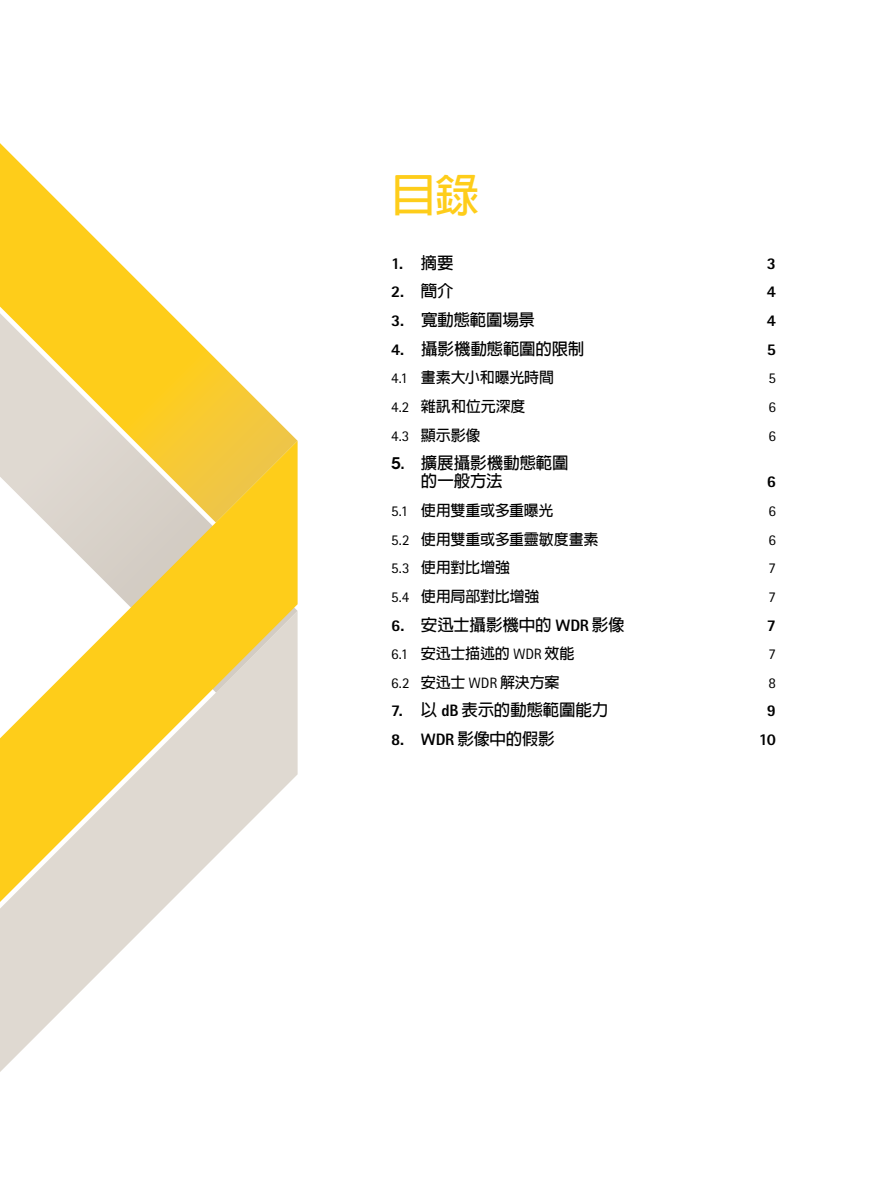
<style>
.page{position:relative;width:893px;height:1191px;background:#fff}
.page>*{position:absolute;margin:0;border:0;box-sizing:border-box;transform-origin:0 0}
.t1{font:700 45px "Adobe Fan Heiti Std";color:#fecd1a}
.t2{font:700 16.5px/18px "Adobe Fan Heiti Std";letter-spacing:-.015em;color:#000}
.t3{font:800 16.5px "Rotis Sans Serif Pro";color:#000}
.t4{font:700 15px "Adobe Fan Heiti Std";letter-spacing:-.015em;color:#000}
.t5{font:15px "Rotis Sans Serif Pro";color:#000}
.s1{font-family:"Adobe Fan Heiti Std";font-weight:700}
.s2{font-family:"Rotis Sans Serif Pro";font-weight:800}
.s3{font-family:"Rotis Sans Serif Pro";font-weight:400}
.s4{font-family:"Lubalin Graph ECG";font-weight:600}
</style>
<div class="page">
<svg style="left:0;top:143px;width:298px;height:298px"></svg>
<svg style="left:0;top:441px;width:298px;height:170px"></svg>
<svg style="left:0;top:611px;width:298px;height:461px"></svg>
<h1 class="t1" style="left:391px;top:168px;width:90px">目錄</h1>
<p class="t3" style="left:391px;top:253px;width:64px">1. <span class="s1">摘要</span></p>
<p class="t3" style="left:767px;top:253px;width:11px">3</p>
<p class="t3" style="left:391px;top:281px;width:64px">2. <span class="s1">簡介</span></p>
<p class="t3" style="left:767px;top:281px;width:11px">4</p>
<p class="t2" style="left:391px;top:311px;width:145px"><span class="s2">3.</span> 寬動態範圍場景</p>
<p class="t3" style="left:767px;top:310px;width:11px">4</p>
<p class="t2" style="left:391px;top:340px;width:195px"><span class="s2">4.</span> 攝影機動態範圍的限制</p>
<p class="t3" style="left:767px;top:339px;width:11px">5</p>
<p class="t4" style="left:391px;top:369px;width:164px"><span class="s3">4.1</span> 畫素大小和曝光時間</p>
<p class="t5" style="left:769px;top:369px;width:9px">5</p>
<p class="t4" style="left:391px;top:397px;width:136px"><span class="s3">4.2</span> 雜訊和位元深度</p>
<p class="t5" style="left:769px;top:398px;width:9px">6</p>
<p class="t4" style="left:391px;top:426px;width:91px"><span class="s3">4.3</span> 顯示影像</p>
<p class="t5" style="left:769px;top:427px;width:9px">6</p>
<p class="t2" style="left:421px;top:455px;width:149px;text-indent:-30px"><span class="s4">5.</span> 擴展攝影機動態範圍的一般方法</p>
<p class="t3" style="left:767px;top:471px;width:11px">6</p>
<p class="t4" style="left:391px;top:501px;width:164px"><span class="s3">5.1</span> 使用雙重或多重曝光</p>
<p class="t5" style="left:769px;top:502px;width:9px">6</p>
<p class="t4" style="left:391px;top:530px;width:209px"><span class="s3">5.2</span> 使用雙重或多重靈敏度畫素</p>
<p class="t5" style="left:769px;top:530px;width:9px">6</p>
<p class="t4" style="left:391px;top:559px;width:120px"><span class="s3">5.3</span> 使用對比增強</p>
<p class="t5" style="left:769px;top:559px;width:9px">7</p>
<p class="t4" style="left:391px;top:587px;width:150px"><span class="s3">5.4</span> 使用局部對比增強</p>
<p class="t5" style="left:769px;top:588px;width:9px">7</p>
<p class="t2" style="left:391px;top:616px;width:235px"><span class="s2">6.</span> 安迅士攝影機中的 <span class="s2">WDR</span> 影像</p>
<p class="t3" style="left:767px;top:614px;width:11px">7</p>
<p class="t4" style="left:391px;top:644px;width:185px"><span class="s3">6.1</span> 安迅士描述的 <span class="s3">WDR</span> 效能</p>
<p class="t5" style="left:769px;top:645px;width:9px">7</p>
<p class="t4" style="left:391px;top:673px;width:170px"><span class="s3">6.2</span> 安迅士 <span class="s3">WDR</span> 解決方案</p>
<p class="t5" style="left:769px;top:674px;width:9px">8</p>
<p class="t2" style="left:391px;top:702px;width:218px"><span class="s2">7.</span> 以 <span class="s2">dB</span> 表示的動態範圍能力</p>
<p class="t3" style="left:767px;top:700px;width:11px">9</p>
<p class="t2" style="left:391px;top:730px;width:165px"><span class="s2">8. WDR</span> 影像中的假影</p>
<p class="t3" style="left:759px;top:729px;width:19px">10</p>
</div>
